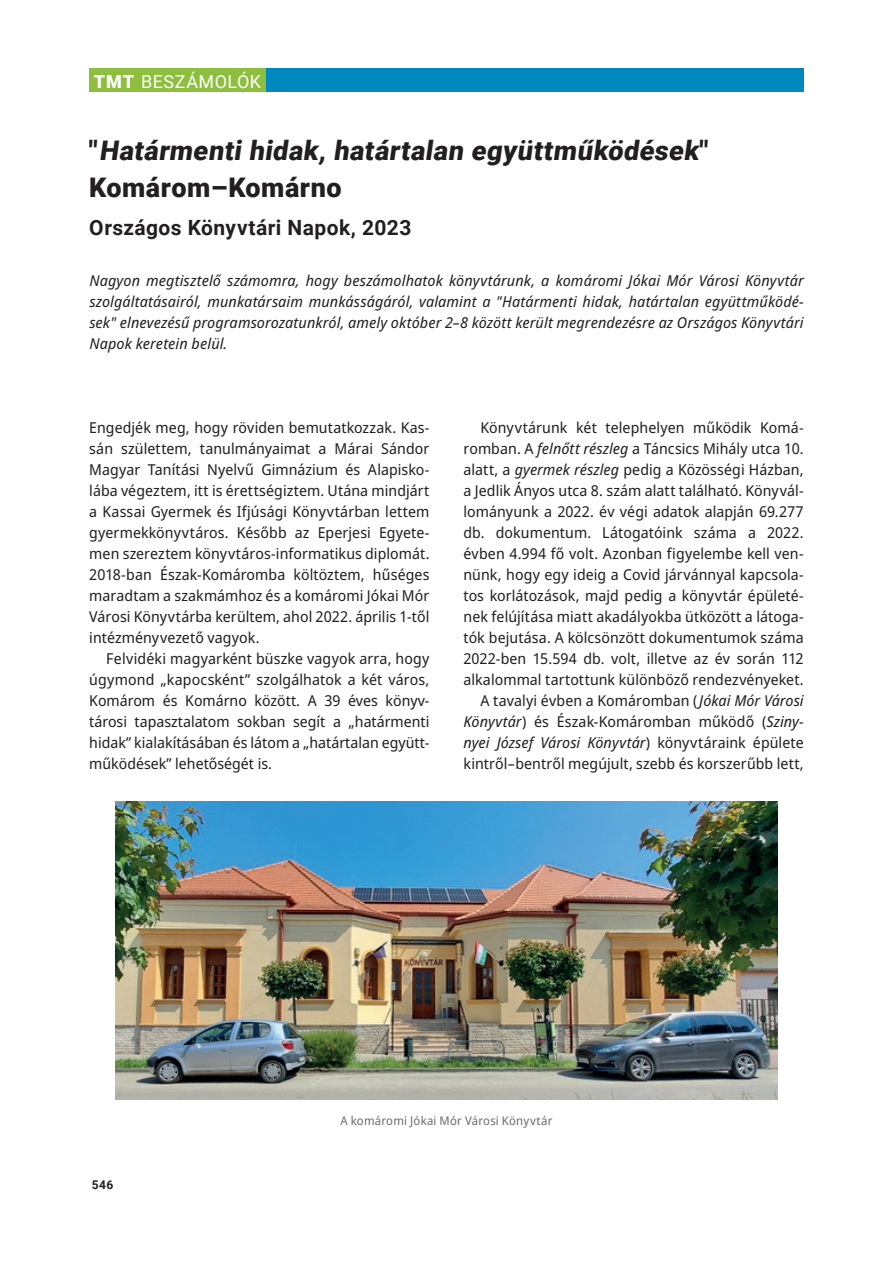
<style>
.page{position:relative;width:893px;height:1263px;background:#fff}
.page>*{position:absolute;margin:0;border:0;box-sizing:border-box;transform-origin:0 0}
.t1{font:900 27px/37px "Roboto";letter-spacing:.02em;color:#231f20}
.t2{font:700 21px "Roboto";letter-spacing:.02em;color:#231f20}
.t3{font:18px "Roboto";letter-spacing:.02em;color:#fff}
.t4{font:15px/21px "Noto Sans Display";letter-spacing:.005em;color:#231f20;text-align:justify}
.t5{font:italic 15px/21px "Noto Sans Display";letter-spacing:.01em;color:#231f20;text-align:justify}
.t6{font:12px "Noto Sans Display";letter-spacing:.02em;color:#6c6d70}
.t7{font:700 12px "Roboto";color:#231f20}
.s1{font-weight:900}
.s2{font-style:italic}
</style>
<div class="page">
<div style="left:89px;top:69px;width:177px;height:23px;background:#8dbe3e"></div>
<div style="left:266px;top:69px;width:537px;height:23px;background:#0088bf"></div>
<img style="left:115px;top:802px;width:663px;height:298px">
<p class="t3" style="left:94px;top:69px;width:169px"><span class="s1">TMT</span> BESZÁMOLÓK</p>
<h1 class="t1" style="left:89px;top:131px;width:620px">" Határmenti hidak, határtalan együttműködések"<br>Komárom–Komárno</h1>
<h2 class="t2" style="left:89px;top:213px;width:324px">Országos Könyvtári Napok, 2023</h2>
<p class="t5" style="left:89px;top:271px;width:716px">Nagyon megtisztelő számomra, hogy beszámolhatok könyvtárunk, a komáromi Jókai Mór Városi Könyvtár szolgáltatásairól, munkatársaim munkásságáról, valamint a "Határmenti hidak, határtalan együttműködé&shy;sek" elnevezésű programsorozatunkról, amely október 2–8 között került megrendezésre az Országos Könyvtári Napok keretein belül.</p>
<p class="t4" style="left:89px;top:418px;width:342px">Engedjék meg, hogy röviden bemutatkozzak. Kas&shy;sán születtem, tanulmányaimat a Márai Sándor Magyar Tanítási Nyelvű Gimnázium és Alapisko&shy;lába végeztem, itt is érettségiztem. Utána mindjárt a Kassai Gyermek és Ifjúsági Könyvtárban lettem gyermekkönyvtáros. Később az Eperjesi Egyete&shy;men szereztem könyvtáros-informatikus diplomát.<br>2018-ban Észak-Komáromba költöztem, hűséges maradtam a szakmámhoz és a komáromi Jókai Mór Városi Könyvtárba kerültem, ahol 2022. április 1-től intézményvezető vagyok.</p>
<p class="t4" style="left:89px;top:649px;width:342px;text-indent:17px">Felvidéki magyarként büszke vagyok arra, hogy úgymond „kapocsként” szolgálhatok a két város, Komárom és Komárno között. A 39 éves könyv&shy;tárosi tapasztalatom sokban segít a „határmenti hidak” kialakításában és látom a „határtalan együtt&shy;működések” lehetőségét is.</p>
<p class="t4" style="left:463px;top:418px;width:342px;text-align:right">Könyvtárunk két telephelyen működik Komá&shy;romban. A <span class="s2">felnőtt részleg</span> a Táncsics Mihály utca 10. alatt, a <span class="s2">gyermek részleg</span> pedig a Közösségi Házban, a Jedlik Ányos utca 8. szám alatt található. Könyvál&shy;lományunk a 2022. év végi adatok alapján 69.277 db. dokumentum. Látogatóink száma a 2022. évben 4.994 fő volt. Azonban figyelembe kell ven&shy;nünk, hogy egy ideig a Covid járvánnyal kapcsola&shy;tos korlátozások, majd pedig a könyvtár épületé&shy;nek felújítása miatt akadályokba ütközött a látoga&shy;tók bejutása. A kölcsönzött dokumentumok száma 2022-ben 15.594 db. volt, illetve az év során 112 alkalommal tartottunk különböző rendezvényeket.<br>A tavalyi évben a Komáromban (<span class="s2">Jókai Mór Városi Könyvtár</span>) és Észak-Komáromban működő (<span class="s2">Szin - nyei József Városi Könyvtár</span>) könyvtáraink épülete kintről–bentről megújult, szebb és korszerűbb lett,</p>
<p class="t7" style="left:92px;top:1177px;width:23px">546</p>
<p class="t6" style="left:341px;top:1112px;width:213px">A komáromi Jókai Mór Városi Könyvtár</p>
</div>
